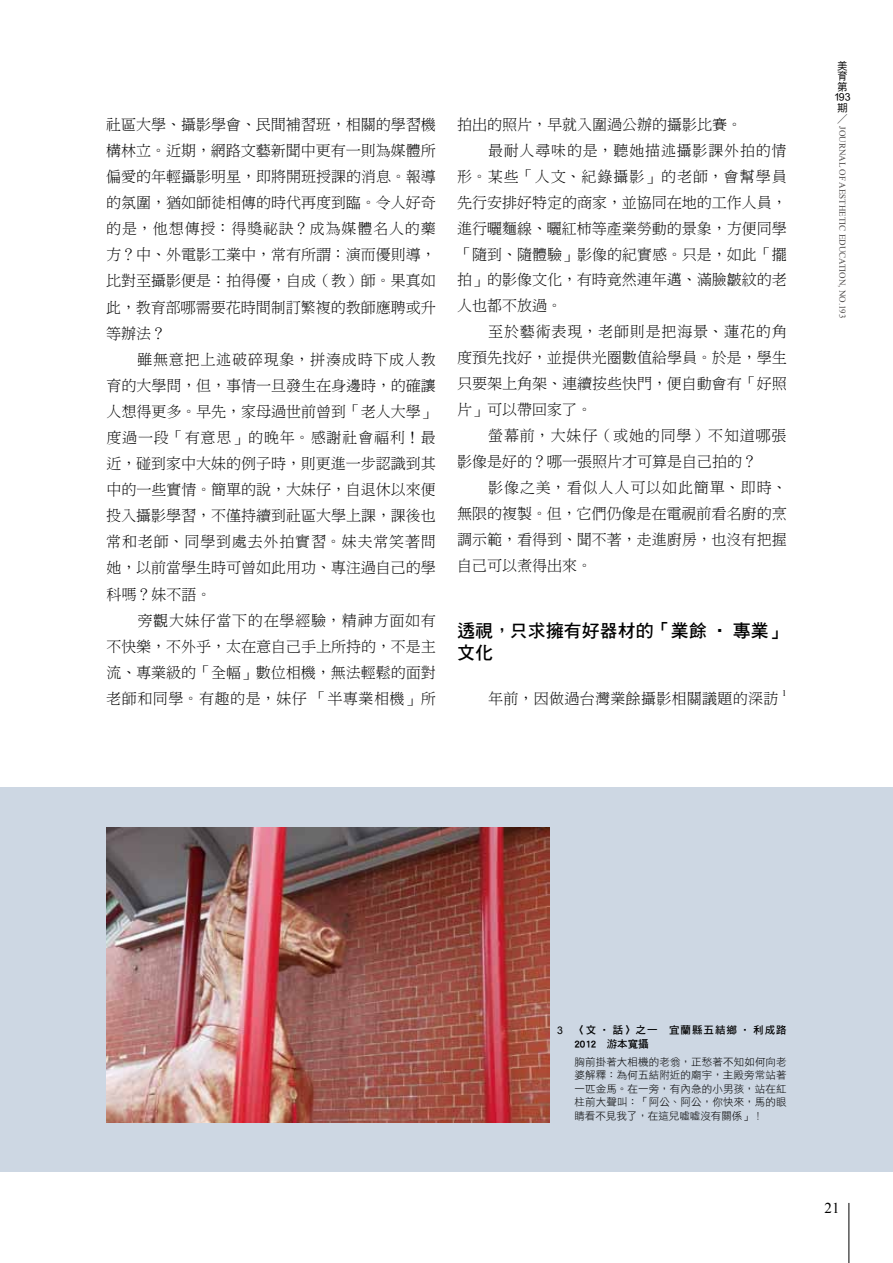
<style>
.page{position:relative;width:893px;height:1263px;background:#fff}
.page>*{position:absolute;margin:0;border:0;box-sizing:border-box;transform-origin:0 0}
.t1{font:18px/22px "DF Hei Std W7";color:#000}
.t2{font:15px/26.1px "DF Ming Lt HK BF";color:#000;text-align:justify}
.t3{font:15px "DF Ming Lt HK BF";letter-spacing:.055em;color:#000}
.t4{font:15px "DF Ming Lt HK BF";letter-spacing:.06em;color:#000}
.t5{font:15px "DF Ming Lt HK BF";letter-spacing:.02em;color:#000}
.t6{font:15px "Times New Roman";color:#000}
.t7{font:10.5px/13.5px "DF Hei Lt HKP BF";letter-spacing:.015em;color:#000;text-align:justify}
.t8{font:10.5px/13.5px "DF Hei Bd HKP BF";letter-spacing:.095em;color:#000}
.t9{font:10.5px/10.6px "DF Hei Md HKP BF";color:#000;text-align:center}
.t10{font:10.5px "P Ming Li U";color:#000}
.t11{font:9px "Times New Roman";color:#4c4948}
.s1{font-family:"Arial"}
</style>
<div class="page">
<hr style="left:849px;top:1203px;width:1px;height:60px;background:#000">
<div style="left:0;top:787px;width:893px;height:384px;background:#cdd7e3"></div>
<img style="left:106px;top:827px;width:444px;height:296px">
<p class="t2" style="left:106px;top:111px;width:331px">社區大學、攝影學會、民間補習班，相關的學習機</p>
<p class="t2" style="left:106px;top:137px;width:331px">構林立。近期，網路文藝新聞中更有一則為媒體所偏愛的年輕攝影明星，即將開班授課的消息。報導的氛圍，猶如師徒相傳的時代再度到臨。令人好奇的是，他想傳授：得獎祕訣？成為媒體名人的藥方？中、外電影工業中，常有所謂：演而優則導，比對至攝影便是：拍得優，自成（教）師。果真如此，教育部哪需要花時間制訂繁複的教師應聘或升等辦法？</p>
<p class="t2" style="left:106px;top:346px;width:331px;text-indent:31px">雖無意把上述破碎現象，拼湊成時下成人教育的大學問，但，事情一旦發生在身邊時，的確讓人想得更多。早先，家母過世前曾到「老人大學」度過一段「有意思」的晚年。感謝社會福利！最近，碰到家中大妹的例子時，則更進一步認識到其中的一些實情。簡單的說，大妹仔，自退休以來便投入攝影學習，不僅持續到社區大學上課，課後也常和老師、同學到處去外拍實習。妹夫常笑著問她，以前當學生時可曾如此用功、專注過自己的學科嗎？妹不語。</p>
<p class="t2" style="left:106px;top:607px;width:331px;text-indent:31px">旁觀大妹仔當下的在學經驗，精神方面如有不快樂，不外乎，太在意自己手上所持的，不是主流、專業級的「全幅」數位相機，無法輕鬆的面對老師和同學。有趣的是，妹仔「半專業相機」所</p>
<p class="t2" style="left:457px;top:111px;width:286px">拍出的照片，早就入圍過公辦的攝影比賽。</p>
<p class="t3" style="left:488px;top:143px;width:300px">最耐人尋味的是，聽她描述攝影課外拍的情</p>
<p class="t4" style="left:457px;top:169px;width:331px">形。某些「人文、紀錄攝影」的老師，會幫學員</p>
<p class="t2" style="left:457px;top:189px;width:331px">先行安排好特定的商家，並協同在地的工作人員，</p>
<p class="t2" style="left:457px;top:215px;width:331px">進行曬麵線、曬紅柿等產業勞動的景象，方便同學</p>
<p class="t2" style="left:457px;top:241px;width:331px">「隨到、隨體驗」影像的紀實感。只是，如此「擺</p>
<p class="t2" style="left:457px;top:267px;width:331px">拍」的影像文化，有時竟然連年邁、滿臉皺紋的老</p>
<p class="t2" style="left:457px;top:293px;width:106px">人也都不放過。</p>
<p class="t3" style="left:488px;top:324px;width:300px">至於藝術表現，老師則是把海景、蓮花的角</p>
<p class="t2" style="left:457px;top:345px;width:331px">度預先找好，並提供光圈數值給學員。於是，學生</p>
<p class="t2" style="left:457px;top:371px;width:331px">只要架上角架、連續按些快門，便自動會有「好照</p>
<p class="t2" style="left:457px;top:396px;width:136px">片」可以帶回家了。</p>
<p class="t3" style="left:488px;top:428px;width:300px">螢幕前，大妹仔（或她的同學）不知道哪張</p>
<p class="t2" style="left:457px;top:448px;width:301px">影像是好的？哪一張照片才可算是自己拍的？</p>
<p class="t4" style="left:488px;top:480px;width:300px">影像之美，看似人人可以如此簡單、即時、</p>
<p class="t2" style="left:457px;top:500px;width:331px">無限的複製。但，它們仍像是在電視前看名廚的烹</p>
<p class="t2" style="left:457px;top:526px;width:331px">調示範，看得到、聞不著，走進廚房，也沒有把握</p>
<p class="t2" style="left:457px;top:552px;width:137px">自己可以煮得出來。</p>
<p class="t1" style="left:457px;top:619px;width:331px">透視，只求擁有好器材的「業餘 ‧ 專業」文化</p>
<p class="t5" style="left:488px;top:691px;width:300px">年前，因做過台灣業餘攝影相關議題的深訪 <sup>1</sup></p>
<p class="t9" style="left:834px;top:60px;width:18px">美育第<br>193期</p>
<p class="t10" style="left:837px;top:113px;width:12px">／</p>
<p class="t11" style="left:849px;top:126px;width:194px;rotate:90deg">JOURNAL OF AESTHETIC EDUCATION, NO.193</p>
<p class="t8" style="left:574px;top:1023px;width:214px;text-indent:-17px"><span class="s1">3</span> 〈文 ‧ 話〉之一 宜蘭縣五結鄉 ‧ 利成路<br>2012 游本寬攝</p>
<p class="t7" style="left:574px;top:1054px;width:214px">胸前掛著大相機的老翁，正愁著不知如何向老婆解釋：為何五結附近的廟宇，主殿旁常站著一匹金馬。在一旁，有內急的小男孩，站在紅柱前大聲叫：「阿公、阿公，你快來，馬的眼睛看不見我了，在這兒噓噓沒有關係」！</p>
<p class="t6" style="left:825px;top:1198px;width:16px">21</p>
</div>
